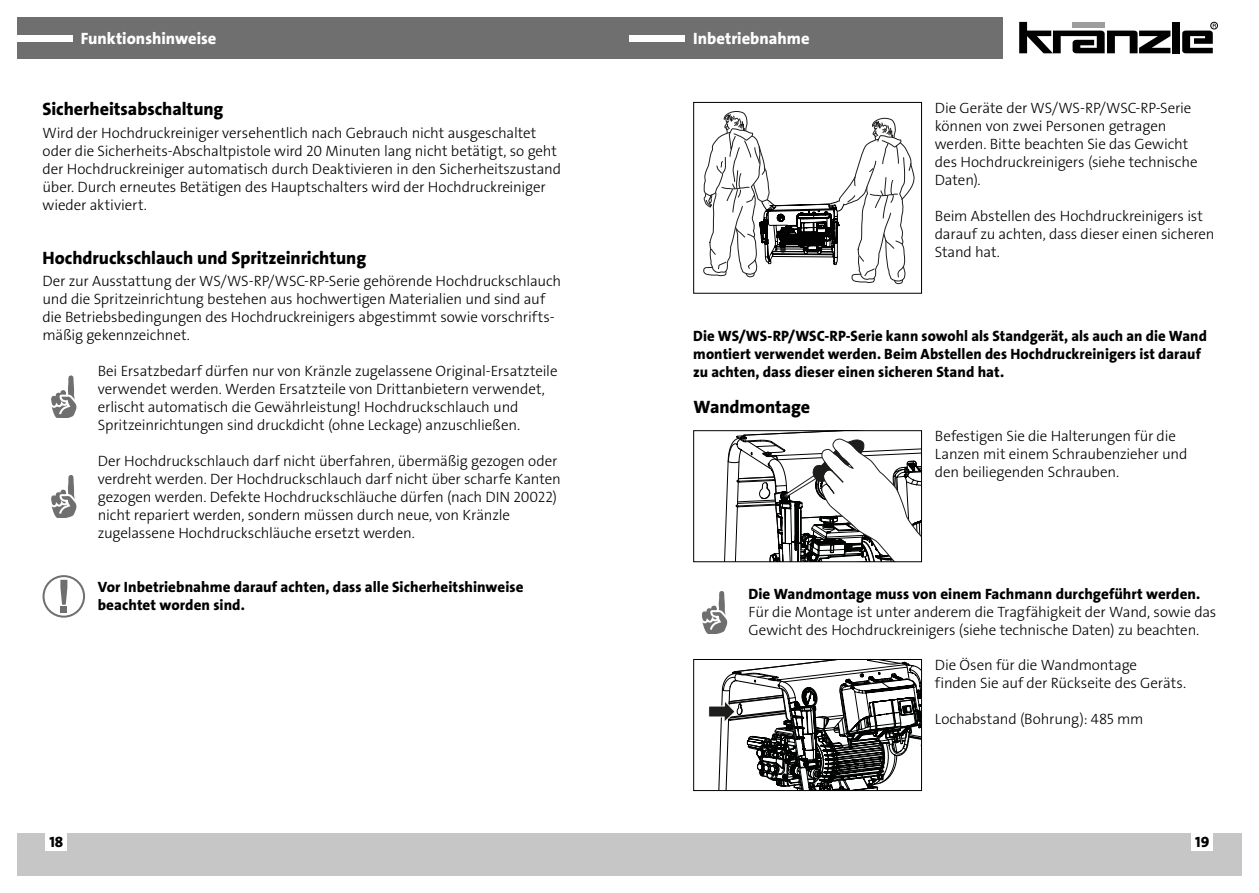
<style>
.page{position:relative;width:1259px;height:893px;background:#fff}
.page>*{position:absolute;margin:0;border:0;box-sizing:border-box;transform-origin:0 0}
.t1{font:18px "The Sans LP8 Ex Bld";letter-spacing:-.005em;color:#000}
.t2{font:16.5px "The Sans LP8 Ex Bld";color:#fff}
.t3{font:15px/18px "The Sans LP3 Lig";letter-spacing:-.01em;color:#000}
.t4{font:15px/18px "The Sans LP8 Ex Bld";letter-spacing:.005em;color:#000}
</style>
<div class="page">
<div style="left:629px;top:833px;width:613px;height:43px;background:#c6c6c6"></div>
<div style="left:17px;top:833px;width:612px;height:43px;background:#c6c6c6"></div>
<div style="left:1191px;top:833px;width:22px;height:18px;background:#fff"></div>
<div style="left:46px;top:833px;width:21px;height:18px;background:#fff"></div>
<div style="left:17px;top:17px;width:985px;height:41px;background:#706f6f"></div>
<div style="left:17px;top:35px;width:55px;height:6px;background:#fff"></div>
<div style="left:629px;top:35px;width:56px;height:6px;background:#fff"></div>
<svg style="left:1019px;top:22px;width:151px;height:31px"></svg>
<div style="left:1172px;top:22px;width:7px;height:31px;background:#000"></div>
<div style="left:1210px;top:22px;width:7px;height:7px;border:1px solid #000;border-radius:50%"></div>
<svg style="left:1182px;top:24px;width:34px;height:29px"></svg>
<svg style="left:43px;top:575px;width:42px;height:43px"></svg>
<svg style="left:51px;top:375px;width:26px;height:43px"></svg>
<svg style="left:51px;top:475px;width:26px;height:42px"></svg>
<svg style="left:693px;top:102px;width:229px;height:192px"></svg>
<svg style="left:693px;top:430px;width:230px;height:362px"></svg>
<p class="t2" style="left:81px;top:28px;width:137px">Funktionshinweise</p>
<p class="t2" style="left:693px;top:28px;width:118px">Inbetriebnahme</p>
<p class="t1" style="left:43px;top:98px;width:182px">Sicherheitsabschaltung</p>
<p class="t3" style="left:43px;top:124px;width:520px">Wird der Hochdruckreiniger versehentlich nach Gebrauch nicht ausgeschaltet oder die Sicherheits-Abschaltpistole wird 20 Minuten lang nicht betätigt, so geht der Hochdruckreiniger automatisch durch Deaktivieren in den Sicherheitszustand über. Durch erneutes Betätigen des Hauptschalters wird der Hochdruckreiniger wieder aktiviert.</p>
<p class="t1" style="left:43px;top:246px;width:325px">Hochdruckschlauch und Spritzeinrichtung</p>
<p class="t3" style="left:43px;top:272px;width:520px">Der zur Ausstattung der WS/WS-RP/WSC-RP-Serie gehörende Hochdruckschlauch und die Spritzeinrichtung bestehen aus hochwertigen Materialien und sind auf die Betriebsbedingungen des Hochdruckreinigers abgestimmt sowie vorschrifts&shy;mäßig gekennzeichnet.</p>
<p class="t3" style="left:98px;top:362px;width:461px">Bei Ersatzbedarf dürfen nur von Kränzle zugelassene Original-Ersatzteile verwendet werden. Werden Ersatzteile von Drittanbietern verwendet, erlischt automatisch die Gewährleistung! Hochdruckschlauch und Spritzeinrichtungen sind druckdicht (ohne Leckage) anzuschließen.</p>
<p class="t3" style="left:98px;top:452px;width:464px">Der Hochdruckschlauch darf nicht überfahren, übermäßig gezogen oder verdreht werden. Der Hochdruckschlauch darf nicht über scharfe Kanten gezogen werden. Defekte Hochdruckschläuche dürfen (nach DIN 20022) nicht repariert werden, sondern müssen durch neue, von Kränzle zugelassene Hochdruckschläuche ersetzt werden.</p>
<p class="t4" style="left:98px;top:578px;width:427px">Vor Inbetriebnahme darauf achten, dass alle Sicherheitshinweise beachtet worden sind.</p>
<p class="t3" style="left:935px;top:99px;width:264px">Die Geräte der WS/WS-RP/WSC-RP-Serie können von zwei Personen getragen werden. Bitte beachten Sie das Gewicht des Hochdruckreinigers (siehe technische<br>Daten).</p>
<p class="t3" style="left:935px;top:207px;width:281px">Beim Abstellen des Hochdruckreinigers ist darauf zu achten, dass dieser einen sicheren<br>Stand hat.</p>
<p class="t4" style="left:693px;top:327px;width:515px">Die WS/WS-RP/WSC-RP-Serie kann sowohl als Standgerät, als auch an die Wand montiert verwendet werden. Beim Abstellen des Hochdruckreinigers ist darauf zu achten, dass dieser einen sicheren Stand hat.</p>
<p class="t1" style="left:693px;top:395px;width:118px">Wandmontage</p>
<p class="t3" style="left:935px;top:427px;width:254px">Befestigen Sie die Halterungen für die<br>Lanzen mit einem Schraubenzieher und den beiliegenden Schrauben.</p>
<p class="t4" style="left:748px;top:585px;width:453px">Die Wandmontage muss von einem Fachmann durchgeführt werden.</p>
<p class="t3" style="left:748px;top:603px;width:469px">Für die Montage ist unter anderem die Tragfähigkeit der Wand, sowie das<br>Gewicht des Hochdruckreinigers (siehe technische Daten) zu beachten.</p>
<p class="t3" style="left:935px;top:656px;width:253px">Die Ösen für die Wandmontage<br>finden Sie auf der Rückseite des Geräts.</p>
<p class="t3" style="left:935px;top:710px;width:210px">Lochabstand (Bohrung): 485 mm</p>
<p class="t4" style="left:49px;top:833px;width:15px">18</p>
<p class="t4" style="left:1195px;top:833px;width:16px">19</p>
</div>
